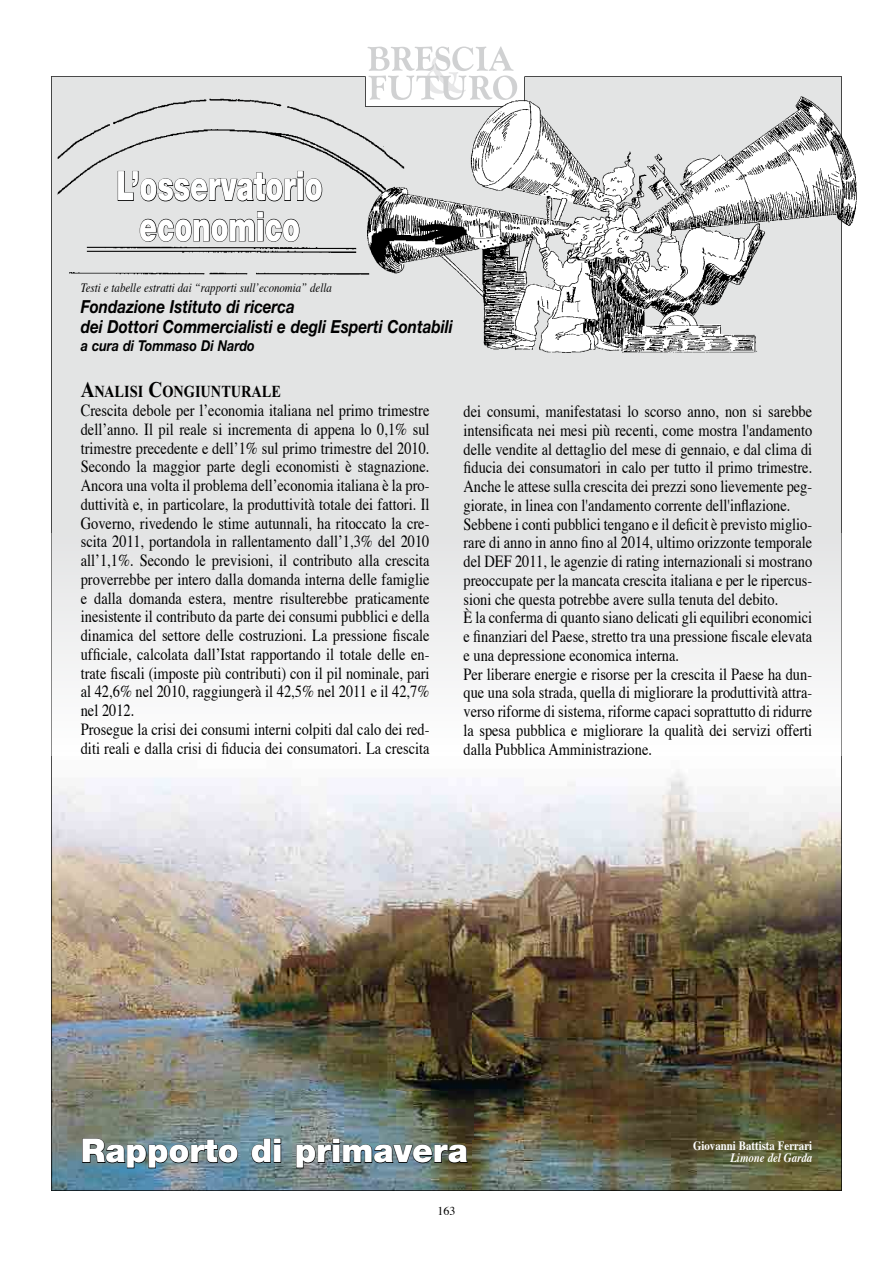
<style>
.page{position:relative;width:893px;height:1263px;background:#fff}
.page>*{position:absolute;margin:0;border:0;box-sizing:border-box;transform-origin:0 0}
.t1{font:900 40.5px/40.5px "Helvetica Neue";color:#fff;text-align:center;scale:.7 1}
.t2{font:900 32.7px "Helvetica Neue";color:#fff}
.t3{font:italic 700 18px/20.9px "Helvetica Neue";color:#000;scale:.85 1}
.t4{font:16.95px/18.8px "Times";color:#000;scale:.85 1}
.t5{font:700 16.8px "Times New Roman";color:#000;scale:.85 1}
.t6{font:italic 700 15px "Helvetica Neue";color:#000;scale:.85 1}
.t7{font:italic 12.75px "Times";color:#000;scale:.85 1}
.t8{font:700 12.75px "Times";color:#fff;scale:.85 1}
.t9{font:italic 700 12.75px "Times";color:#fff;scale:.85 1}
.t10{font:12px "Times";color:#000}
.s1{font-size:22.5px}
</style>
<div class="page">
<img style="left:51px;top:77px;width:791px;height:1114px">
<img style="left:51px;top:94px;width:316px;height:190px">
<svg style="left:117px;top:171px;width:205px;height:31px;background:#b9b9b9"></svg>
<svg style="left:139px;top:211px;width:161px;height:31px;background:#bbbcbc"></svg>
<svg style="left:367px;top:46px;width:475px;height:306px"></svg>
<img style="left:368px;top:97px;width:489px;height:255px">
<svg style="left:82px;top:1138px;width:156px;height:30px;background:#5d757b"></svg>
<svg style="left:251px;top:1138px;width:30px;height:25px"></svg>
<img style="left:296px;top:1138px;width:172px;height:30px">
<h1 class="t1" style="left:117px;top:165px;width:296px">L’osservatorio economico</h1>
<p class="t7" style="left:81px;top:279px;width:297px">Testi e tabelle estratti dai “rapporti sull’economia” della</p>
<p class="t3" style="left:81px;top:295px;width:439px">Fondazione Istituto di ricerca<br>dei Dottori Commercialisti e degli Esperti Contabili</p>
<p class="t6" style="left:81px;top:337px;width:206px">a cura di Tommaso Di Nardo</p>
<p class="t5" style="left:81px;top:382px;width:237px"><span class="s1">A</span>NALISI <span class="s1">C</span>ONGIUNTURALE</p>
<p class="t4" style="left:81px;top:402px;width:412px">Crescita debole per l’economia italiana nel primo trimestre dell’anno. Il pil reale si incrementa di appena lo 0,1% sul trimestre precedente e dell’1% sul primo trimestre del 2010.<br>Secondo la maggior parte degli economisti è stagnazione.<br>Ancora una volta il problema dell’economia italiana è la pro&shy;duttività e, in particolare, la produttività totale dei fattori. Il Governo, rivedendo le stime autunnali, ha ritoccato la cre&shy;scita 2011, portandola in rallentamento dall’1,3% del 2010 all’1,1%. Secondo le previsioni, il contributo alla crescita proverrebbe per intero dalla domanda interna delle famiglie e dalla domanda estera, mentre risulterebbe praticamente inesistente il contributo da parte dei consumi pubblici e della dinamica del settore delle costruzioni. La pressione fiscale ufficiale, calcolata dall’Istat rapportando il totale delle en&shy;trate fiscali (imposte più contributi) con il pil nominale, pari al 42,6% nel 2010, raggiungerà il 42,5% nel 2011 e il 42,7% nel 2012.<br>Prosegue la crisi dei consumi interni colpiti dal calo dei red&shy;diti reali e dalla crisi di fiducia dei consumatori. La crescita</p>
<p class="t4" style="left:463px;top:403px;width:412px">dei consumi, manifestatasi lo scorso anno, non si sarebbe intensificata nei mesi più recenti, come mostra l'andamento delle vendite al dettaglio del mese di gennaio, e dal clima di fiducia dei consumatori in calo per tutto il primo trimestre.<br>Anche le attese sulla crescita dei prezzi sono lievemente peg&shy;giorate, in linea con l'andamento corrente dell'inflazione.<br>Sebbene i conti pubblici tengano e il deficit è previsto miglio&shy;rare di anno in anno fino al 2014, ultimo orizzonte temporale del DEF 2011, le agenzie di rating internazionali si mostrano preoccupate per la mancata crescita italiana e per le ripercus&shy;sioni che questa potrebbe avere sulla tenuta del debito.<br>È la conferma di quanto siano delicati gli equilibri economici e finanziari del Paese, stretto tra una pressione fiscale elevata e una depressione economica interna.<br>Per liberare energie e risorse per la crescita il Paese ha dun&shy;que una sola strada, quella di migliorare la produttività attra&shy;verso riforme di sistema, riforme capaci soprattutto di ridurre la spesa pubblica e migliorare la qualità dei servizi offerti dalla Pubblica Amministrazione.</p>
<h2 class="t2" style="left:81px;top:1131px;width:389px">Rapporto di primavera</h2>
<p class="t8" style="left:693px;top:1137px;width:142px">Giovanni Battista Ferrari</p>
<p class="t9" style="left:730px;top:1150px;width:98px">Limone del Garda</p>
<p class="t10" style="left:437px;top:1203px;width:19px">163</p>
</div>
